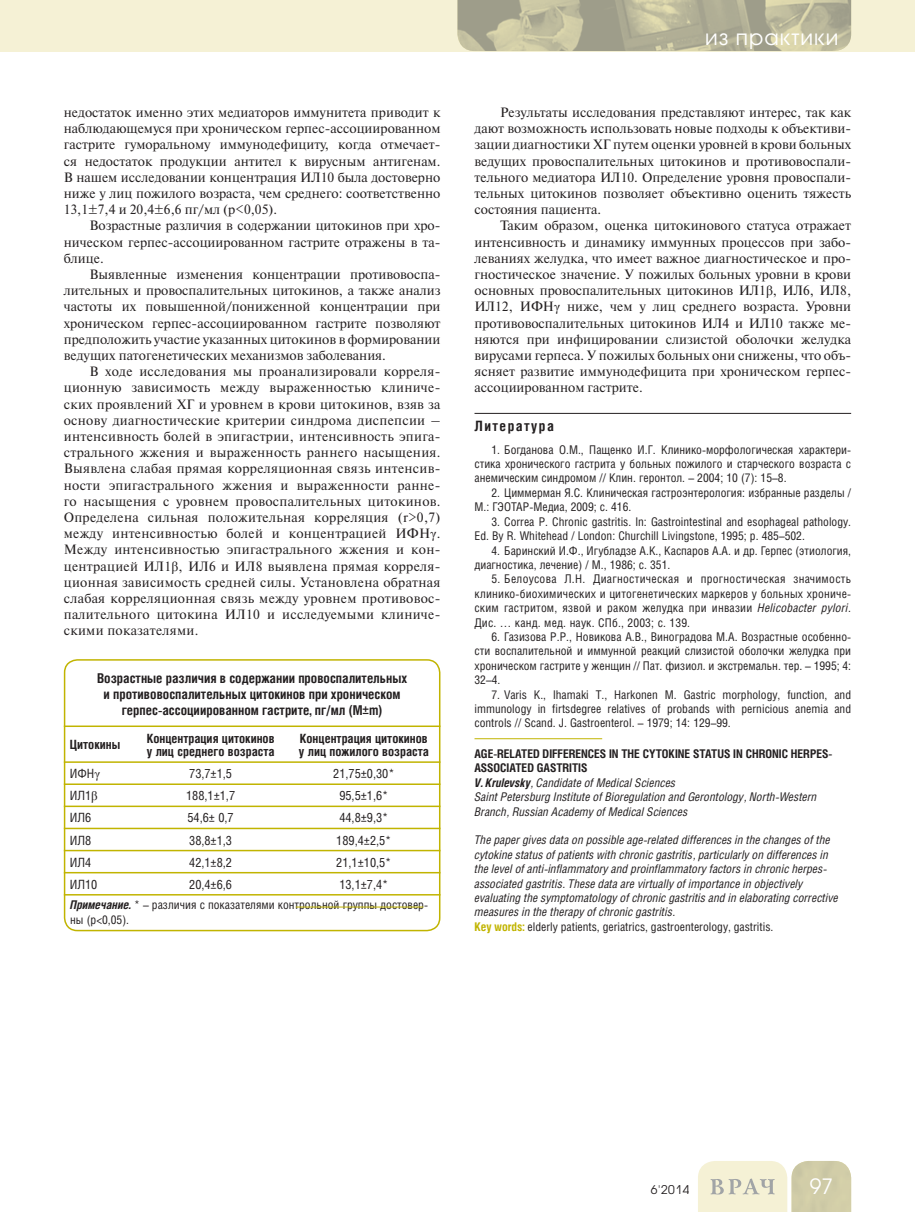
<style>
.page{position:relative;width:915px;height:1212px;background:#fff}
.page>*{position:absolute;margin:0;border:0;box-sizing:border-box;transform-origin:0 0}
.t1{font:21px "Avant Garde Gothic C";letter-spacing:.05em;color:#fff}
.t2{font:700 14.25px "Helios Cond";letter-spacing:.1em;color:#231f20}
.t3{font:13.5px/16.2px "Newton C";color:#231f20;text-align:justify}
.t4{font:700 13.5px/16.2px "Helios Cond";color:#231f20;text-align:center}
.t5{font:12.75px "Helios Cond";color:#231f20}
.t6{font:700 12.75px/13.5px "Helios Cond";color:#231f20}
.t7{font:12px/14.4px "Helios Cond";color:#231f20;text-align:justify}
.t8{font:italic 12px/14.4px "Helios Cond";color:#231f20}
.t9{font:12px "Avant Garde Gothic C";color:#231f20}
.s1{font-family:"Times New Roman"}
.s2{font-weight:700;font-style:italic}
.s3{font-style:italic}
.s4{font-weight:700;font-style:normal}
.s5{font-weight:700}
.s6{font-weight:700;font-style:normal;color:#c1b400}
.s7{font-style:normal}
</style>
<div class="page">
<div style="left:0;top:0;width:914px;height:51px;background:#f5f1d5"></div>
<svg style="left:698px;top:1161px;width:152px;height:51px"></svg>
<img style="left:457px;top:0;width:393px;height:51px">
<hr style="left:474px;top:413px;width:376px;height:1px;background:#231f20">
<div style="left:64px;top:659px;width:376px;height:272px;border:2px solid #c1b400;border-radius:13px"></div>
<hr style="left:64px;top:725px;width:376px;height:2px;background:#c1b400">
<hr style="left:64px;top:761px;width:376px;height:2px;background:#c1b400">
<hr style="left:64px;top:783px;width:376px;height:2px;background:#c1b400">
<hr style="left:64px;top:805px;width:376px;height:2px;background:#c1b400">
<hr style="left:64px;top:828px;width:376px;height:1px;background:#c1b400">
<hr style="left:64px;top:850px;width:376px;height:1px;background:#c1b400">
<hr style="left:64px;top:872px;width:376px;height:1px;background:#c1b400">
<hr style="left:64px;top:894px;width:376px;height:1px;background:#c1b400">
<hr style="left:295px;top:907px;width:128px;height:1px;background:#c1b400">
<hr style="left:474px;top:738px;width:128px;height:1px;background:#c1b400">
<p class="t3" style="left:64px;top:106px;width:378px">недостаток именно этих медиаторов иммунитета приводит к наблюдающемуся при хроническом герпес-ассоциированном гастрите гуморальному иммунодефициту, когда отмечает&shy;ся недостаток продукции антител к вирусным антигенам.<br>В нашем исследовании концентрация ИЛ10 была достоверно ниже у лиц пожилого возраста, чем среднего: соответственно 13,1±7,4 и 20,4±6,6 пг/мл (р&lt;0,05).</p>
<p class="t3" style="left:64px;top:219px;width:378px;text-indent:26px">Возрастные различия в содержании цитокинов при хро&shy;ническом герпес-ассоциированном гастрите отражены в та&shy;блице.</p>
<p class="t3" style="left:64px;top:268px;width:378px;text-indent:26px">Выявленные изменения концентрации противовоспа&shy;лительных и провоспалительных цитокинов, а также анализ частоты их повышенной/пониженной концентрации при хроническом герпес-ассоциированном гастрите позволяют предположить участие указанных цитокинов в формировании ведущих патогенетических механизмов заболевания.</p>
<p class="t3" style="left:64px;top:365px;width:378px;text-indent:26px">В ходе исследования мы проанализировали корреля&shy;ционную зависимость между выраженностью клиниче&shy;ских проявлений ХГ и уровнем в крови цитокинов, взяв за основу диагностические критерии синдрома диспепсии – интенсивность болей в эпигастрии, интенсивность эпига&shy;стрального жжения и выраженность раннего насыщения.<br>Выявлена слабая прямая корреляционная связь интенсив&shy;ности эпигастрального жжения и выраженности ранне&shy;го насыщения с уровнем провоспалительных цитокинов.<br>Определена сильная положительная корреляция (r&gt;0,7) между интенсивностью болей и концентрацией ИФН<span class="s1">γ</span>.<br>Между интенсивностью эпигастрального жжения и кон&shy;центрацией ИЛ1<span class="s1">β</span>, ИЛ6 и ИЛ8 выявлена прямая корреля&shy;ционная зависимость средней силы. Установлена обратная слабая корреляционная связь между уровнем противовос&shy;палительного цитокина ИЛ10 и исследуемыми клиниче&shy;скими показателями.</p>
<p class="t4" style="left:97px;top:671px;width:311px">Возрастные различия в содержании провоспалительных и противовоспалительных цитокинов при хроническом герпес-ассоциированном гастрите, пг/мл (M±m)</p>
<p class="t6" style="left:70px;top:739px;width:52px">Цитокины</p>
<p class="t6" style="left:147px;top:733px;width:129px">Концентрация цитокинов у лиц среднего возраста</p>
<p class="t6" style="left:299px;top:733px;width:131px">Концентрация цитокинов у лиц пожилого возраста</p>
<p class="t5" style="left:70px;top:769px;width:32px">ИФН<span class="s1">γ</span></p>
<p class="t5" style="left:189px;top:769px;width:44px">73,7±1,5</p>
<p class="t5" style="left:333px;top:769px;width:63px">21,75±0,30*</p>
<p class="t5" style="left:70px;top:791px;width:29px">ИЛ1<span class="s1">β</span></p>
<p class="t5" style="left:186px;top:791px;width:50px">188,1±1,7</p>
<p class="t5" style="left:339px;top:791px;width:50px">95,5±1,6*</p>
<p class="t5" style="left:70px;top:813px;width:23px">ИЛ6</p>
<p class="t5" style="left:187px;top:813px;width:48px">54,6± 0,7</p>
<p class="t5" style="left:339px;top:813px;width:50px">44,8±9,3*</p>
<p class="t5" style="left:70px;top:835px;width:23px">ИЛ8</p>
<p class="t5" style="left:189px;top:835px;width:44px">38,8±1,3</p>
<p class="t5" style="left:336px;top:835px;width:57px">189,4±2,5*</p>
<p class="t5" style="left:70px;top:857px;width:23px">ИЛ4</p>
<p class="t5" style="left:189px;top:857px;width:44px">42,1±8,2</p>
<p class="t5" style="left:336px;top:857px;width:57px">21,1±10,5*</p>
<p class="t5" style="left:70px;top:879px;width:29px">ИЛ10</p>
<p class="t5" style="left:189px;top:879px;width:44px">20,4±6,6</p>
<p class="t5" style="left:339px;top:879px;width:50px">13,1±7,4*</p>
<p class="t7" style="left:70px;top:899px;width:359px"><span class="s2">Примечание.</span> * – различия с показателями контрольной группы достовер&shy;ны (р&lt;0,05).</p>
<h1 class="t1" style="left:704px;top:27px;width:135px">из практики</h1>
<p class="t3" style="left:474px;top:106px;width:378px;text-indent:26px">Результаты исследования представляют интерес, так как дают возможность использовать новые подходы к объективи&shy;зации диагностики ХГ путем оценки уровней в крови больных ведущих провоспалительных цитокинов и противовоспали&shy;тельного медиатора ИЛ10. Определение уровня провоспали&shy;тельных цитокинов позволяет объективно оценить тяжесть состояния пациента.</p>
<p class="t3" style="left:474px;top:219px;width:378px;text-indent:26px">Таким образом, оценка цитокинового статуса отражает интенсивность и динамику иммунных процессов при забо&shy;леваниях желудка, что имеет важное диагностическое и про&shy;гностическое значение. У пожилых больных уровни в крови основных провоспалительных цитокинов ИЛ1<span class="s1">β</span>, ИЛ6, ИЛ8, ИЛ12, ИФН<span class="s1">γ</span> ниже, чем у лиц среднего возраста. Уровни противовоспалительных цитокинов ИЛ4 и ИЛ10 также ме&shy;няются при инфицировании слизистой оболочки желудка вирусами герпеса. У пожилых больных они снижены, что объ&shy;ясняет развитие иммунодефицита при хроническом герпес&shy;ассоциированном гастрите.</p>
<p class="t2" style="left:474px;top:420px;width:81px">Литература</p>
<p class="t7" style="left:474px;top:443px;width:378px;text-indent:17px">1. Богданова О.М., Пащенко И.Г. Клинико-морфологическая характери&shy;стика хронического гастрита у больных пожилого и старческого возраста с анемическим синдромом // Клин. геронтол. – 2004; 10 (7): 15–8.</p>
<p class="t7" style="left:474px;top:487px;width:378px;text-indent:17px">2. Циммерман Я.С. Клиническая гастроэнтерология: избранные разделы /<br>М.: ГЭОТАР-Медиа, 2009; с. 416.</p>
<p class="t7" style="left:474px;top:515px;width:378px;text-indent:17px">3. Correa P. Chronic gastritis. In: Gastrointestinal and esophageal pathology.<br>Ed. By R. Whitehead / London: Churchill Livingstone, 1995; р. 485–502.</p>
<p class="t7" style="left:474px;top:544px;width:378px;text-indent:17px">4. Баринский И.Ф., Игубладзе А.К., Каспаров А.А. и др. Герпес (этиология, диагностика, лечение) / М., 1986; с. 351.</p>
<p class="t7" style="left:474px;top:573px;width:378px;text-indent:17px">5. Белоусова Л.Н. Диагностическая и прогностическая значимость клинико-биохимических и цитогенетических маркеров у больных хрониче&shy;ским гастритом, язвой и раком желудка при инвазии <span class="s3">Helicobacter pylori</span>.<br>Дис. … канд. мед. наук. СПб., 2003; с. 139.</p>
<p class="t7" style="left:474px;top:631px;width:378px;text-indent:17px">6. Газизова Р.Р., Новикова А.В., Виноградова М.А. Возрастные особенно&shy;сти воспалительной и иммунной реакций слизистой оболочки желудка при хроническом гастрите у женщин // Пат. физиол. и экстремальн. тер. – 1995; 4:<br>32–4.</p>
<p class="t7" style="left:474px;top:688px;width:378px;text-indent:17px">7. Varis K., Ihamaki T., Harkonen M. Gastric morphology, function, and immunology in firtsdegree relatives of probands with pernicious anemia and controls // Scand. J. Gastroenterol. – 1979; 14: 129–99.</p>
<p class="t8" style="left:474px;top:748px;width:359px"><span class="s4">AGE-RELATED DIFFERENCES IN THE CYTOKINE STATUS IN CHRONIC HERPES-ASSOCIATED GASTRITIS<br></span><span class="s5">V. Krulevsky</span>, Candidate of Medical Sciences<br>Saint Petersburg Institute of Bioregulation and Gerontology, North-Western Branch, Russian Academy of Medical Sciences</p>
<p class="t8" style="left:474px;top:834px;width:365px">The paper gives data on possible age-related differences in the changes of the cytokine status of patients with chronic gastritis, particularly on differences in the level of anti-inflammatory and proinflammatory factors in chronic herpes&shy;associated gastritis. These data are virtually of importance in objectively evaluating the symptomatology of chronic gastritis and in elaborating corrective measures in the therapy of chronic gastritis.<br><span class="s6">Key words:</span> <span class="s7">elderly patients, geriatrics, gastroenterology, gastritis.</span></p>
<p class="t9" style="left:650px;top:1184px;width:40px">6'2014</p>
<h1 class="t1" style="left:809px;top:1177px;width:25px">97</h1>
</div>
